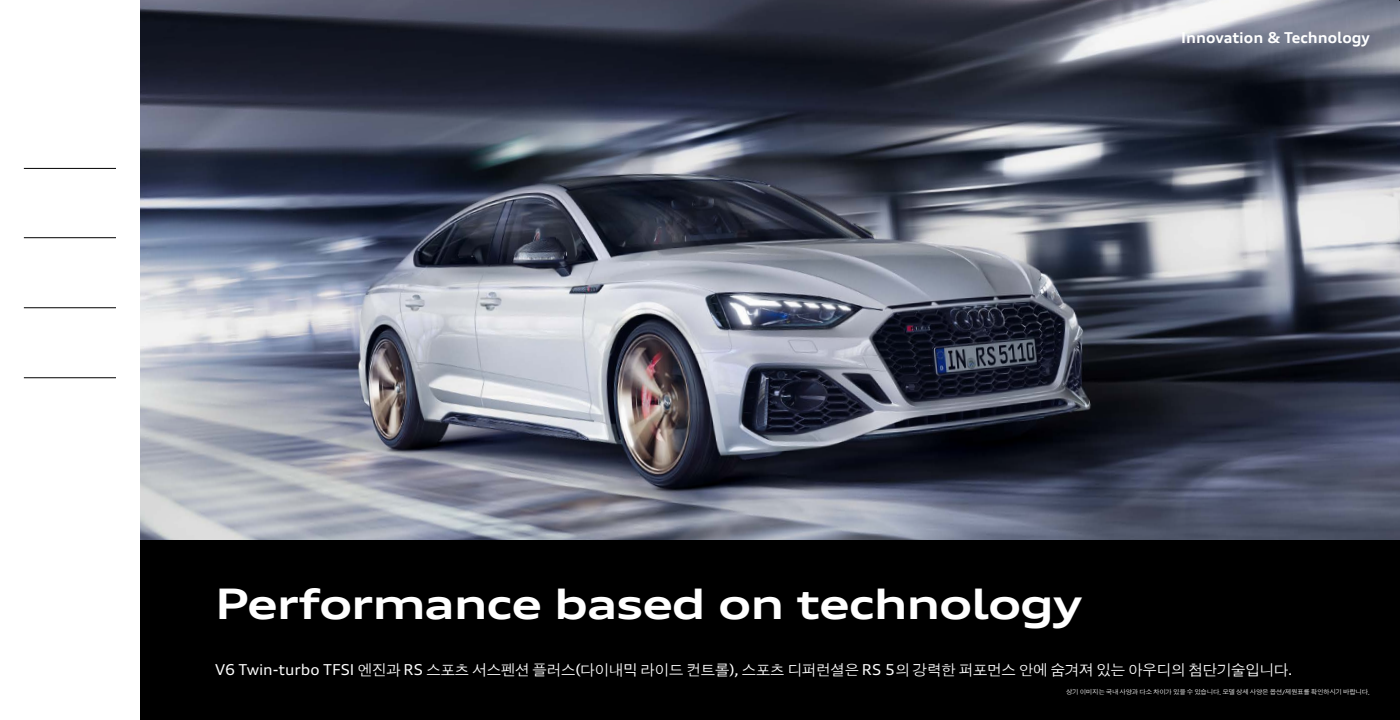
<style>
.page{position:relative;width:1400px;height:720px;background:#fff}
.page>*{position:absolute;margin:0;border:0;box-sizing:border-box;transform-origin:0 0}
.t1{font:700 expanded 42px "Audi Type";letter-spacing:-.025em;color:#fff}
.t2{font:15px "Audi Type KR";letter-spacing:-.05em;color:#fff}
.t3{font:700 expanded 15px "Audi Type";color:#fff}
.t4{font:6.5px "Audi Type KR";letter-spacing:-.05em;color:#fff}
.t5{font:6.5px "Audi Type KR";color:#fff}
.t6{font:6.5px "Audi Type KR";letter-spacing:-.025em;color:#fff}
.s1{font-family:"Audi Type";font-stretch:expanded}
</style>
<div class="page">
<hr style="left:24px;top:168px;width:92px;height:1px;background:#000">
<hr style="left:24px;top:237px;width:92px;height:1px;background:#000">
<hr style="left:24px;top:308px;width:92px;height:1px;background:#000">
<hr style="left:24px;top:378px;width:92px;height:1px;background:#000">
<img style="left:140px;top:0;width:1260px;height:540px">
<div style="left:140px;top:540px;width:1260px;height:180px;background:#000"></div>
<p class="t3" style="left:1181px;top:28px;width:190px">Innovation &amp; Technology</p>
<h1 class="t1" style="left:215px;top:578px;width:869px">Performance based on technology</h1>
<p class="t2" style="left:215px;top:660px;width:1079px"><span class="s1">V6 Twin-turbo TFSI</span> 엔진과 <span class="s1">RS</span> 스포츠 서스펜션 플러스<span class="s1">(</span>다이내믹 라이드 컨트롤<span class="s1">),</span> 스포츠 디퍼런셜은 <span class="s1">RS 5</span>의 강력한 퍼포먼스 안에 숨겨져 있는 아우디의 첨단기술입니다<span class="s1">.</span></p>
<p class="t6" style="left:1282px;top:688px;width:60px"><span class="s1">/</span>제원표를확인하시기</p>
<p class="t4" style="left:1311px;top:688px;width:58px">확인하시기바랍 다</p>
<p class="t5" style="left:1045px;top:688px;width:176px">상기 이미지는 국내 사양과 다소 차이가 있을있을 수 있습니다</p>
<p class="t4" style="left:1066px;top:688px;width:196px">상기 이미지는 국내 사양과 다소 차이가 수 있습니다<span class="s1">.</span> 모델<span class="s1">.</span> 모델상세상세사양은</p>
<p class="t4" style="left:1250px;top:688px;width:58px">사양은옵션옵션<span class="s1">/</span>제원표를</p>
<p class="t4" style="left:1343px;top:688px;width:28px">바랍니 <span class="s1">.</span></p>
</div>
